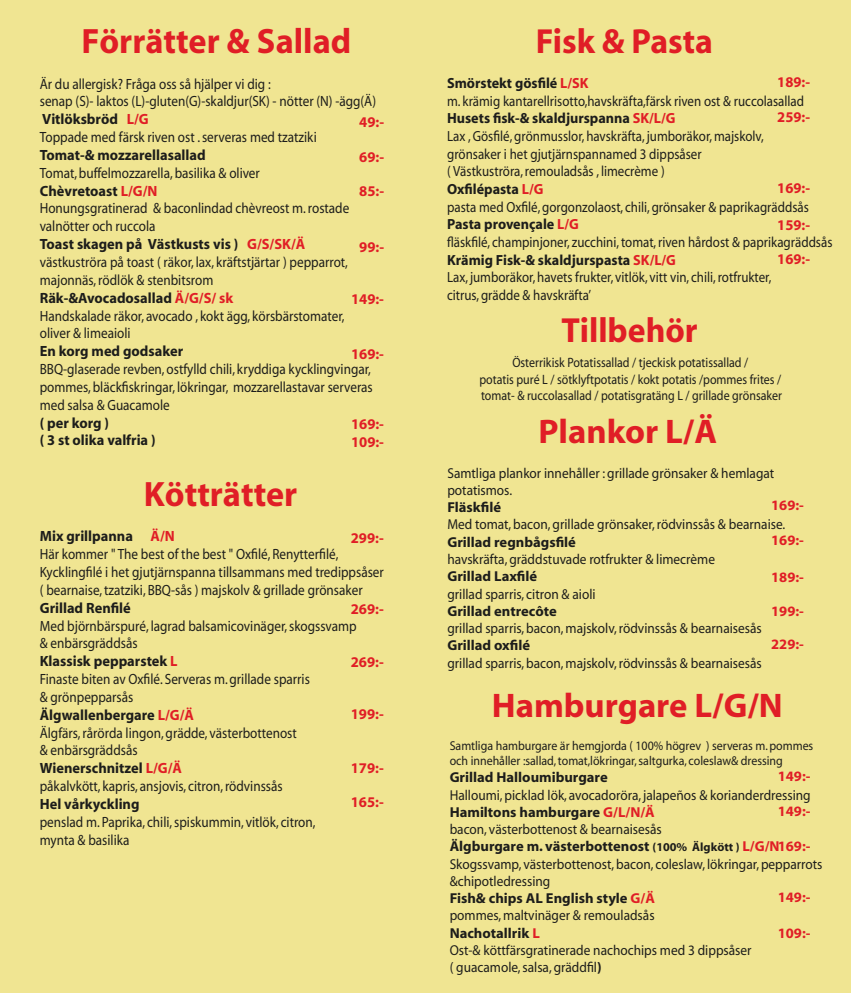
<style>
.page{position:relative;width:851px;height:993px;background:#fff}
.page>*{position:absolute;margin:0;border:0;box-sizing:border-box;transform-origin:0 0}
.t1{font:700 35.3px "Myriad";color:#e01e26}
.t2{font:700 35px "Myriad";color:#e01e26;scale:.96 1}
.t3{font:700 34.2px "Myriad";color:#e01e26}
.t4{font:14.9px/17.8px "Myriad";color:#1d1d1b;scale:.89 1}
.t5{font:700 14.9px/17.8px "Myriad";color:#1d1d1b}
.t6{font:700 14.9px/17.9px "Myriad";color:#e01e26}
.t7{font:14.7px/17.6px "Myriad";color:#1d1d1b;scale:.88 1}
.t8{font:14.4px/17.3px "Myriad";color:#1d1d1b;scale:.93 1}
.t9{font:700 14.4px "Myriad";color:#1d1d1b}
.t10{font:700 14.4px "Myriad";color:#e01e26}
.t11{font:13.6px/16.3px "Myriad";color:#1d1d1b;text-align:center;scale:.88 1}
.t12{font:12.9px/15.4px "Myriad";color:#1d1d1b;scale:.93 1}
.s1{font-weight:700}
.s2{font-weight:700;color:#e01e26}
.s3{font-weight:700;font-size:12px}
</style>
<div class="page">
<div style="left:0;top:0;width:850px;height:992px;background:#f0e592"></div>
<h1 class="t1" style="left:81px;top:23px;width:271px">Förrätter &amp; Sallad</h1>
<p class="t4" style="left:40px;top:75px;width:379px">Är du allergisk? Fråga oss så hjälper vi dig :<br>senap (S)- laktos (L)-gluten(G)-skaldjur(SK) - nötter (N) -ägg(Ä)<br><span class="s1">Vitlöksbröd</span> <span class="s2">L/G<br></span>Toppade med färsk riven ost . serveras med tzatziki</p>
<p class="t5" style="left:40px;top:146px;width:167px">Tomat-&amp; mozzarellasallad</p>
<p class="t4" style="left:40px;top:164px;width:349px">Tomat, buffelmozzarella, basilika &amp; oliver<br><span class="s1">Chèvretoast</span> <span class="s2">L/G/N<br></span>Honungsgratinerad &amp; baconlindad chèvreost m. rostade valnötter och ruccola<br><span class="s1">Toast skagen på Västkusts vis )</span> <span class="s2">G/S/SK/Ä </span>västkuströra på toast ( räkor, lax, kräftstjärtar ) pepparrot, majonnäs, rödlök &amp; stenbitsrom <span class="s1">Räk-&amp;Avocadosallad</span> <span class="s2">Ä/G/S/ sk<br></span>Handskalade räkor, avocado , kokt ägg, körsbärstomater, oliver &amp; limeaioli</p>
<p class="t5" style="left:40px;top:343px;width:145px">En korg med godsaker</p>
<p class="t4" style="left:40px;top:361px;width:375px">BBQ-glaserade revben, ostfylld chili, kryddiga kycklingvingar, pommes, bläckfiskringar, lökringar, mozzarellastavar serveras med salsa &amp; Guacamole</p>
<p class="t5" style="left:40px;top:414px;width:117px">( per korg )<br>( 3 st olika valfria )</p>
<h1 class="t1" style="left:144px;top:475px;width:155px">Kötträtter</h1>
<p class="t4" style="left:40px;top:528px;width:388px"><span class="s1">Mix grillpanna</span> <span class="s2">Ä/N<br></span>Här kommer " The best of the best " Oxfilé, Renytterfilé, Kycklingfilé i het gjutjärnspanna tillsammans med tredippsåser ( bearnaise, tzatziki, BBQ-sås ) majskolv &amp; grillade grönsaker</p>
<p class="t5" style="left:40px;top:599px;width:93px">Grillad Renfilé</p>
<p class="t4" style="left:40px;top:617px;width:357px">Med björnbärspuré, lagrad balsamicovinäger, skogssvamp &amp; enbärsgräddsås<br><span class="s1">Klassisk pepparstek</span> <span class="s2">L<br></span>Finaste biten av Oxfilé. Serveras m. grillade sparris<br>&amp; grönpepparsås<br><span class="s1">Älgwallenbergare</span> <span class="s2">L/G/Ä<br></span>Älgfärs, rårörda lingon, grädde, västerbottenost<br>&amp; enbärsgräddsås<br><span class="s1">Wienerschnitzel</span> <span class="s2">L/G/Ä<br></span>påkalvkött, kapris, ansjovis, citron, rödvinssås</p>
<p class="t5" style="left:40px;top:795px;width:101px">Hel vårkyckling</p>
<p class="t4" style="left:40px;top:813px;width:311px">penslad m. Paprika, chili, spiskummin, vitlök, citron, mynta &amp; basilika</p>
<p class="t6" style="left:359px;top:113px;width:26px">49:-</p>
<p class="t6" style="left:359px;top:149px;width:26px">69:-</p>
<p class="t6" style="left:359px;top:183px;width:26px">85:-</p>
<p class="t6" style="left:359px;top:238px;width:26px">99:-</p>
<p class="t6" style="left:351px;top:291px;width:35px">149:-</p>
<p class="t6" style="left:351px;top:345px;width:35px">169:-</p>
<p class="t6" style="left:351px;top:415px;width:35px">169:-<br>109:-</p>
<p class="t6" style="left:350px;top:529px;width:35px">299:-</p>
<p class="t6" style="left:350px;top:600px;width:35px">269:-</p>
<p class="t6" style="left:350px;top:653px;width:35px">269:-</p>
<p class="t6" style="left:350px;top:705px;width:35px">199:-</p>
<p class="t6" style="left:350px;top:759px;width:35px">179:-</p>
<p class="t6" style="left:350px;top:792px;width:35px">165:-</p>
<h2 class="t2" style="left:535px;top:23px;width:186px">Fisk &amp; Pasta</h2>
<p class="t7" style="left:447px;top:75px;width:439px"><span class="s1">Smörstekt gösfilé</span> <span class="s2">L/SK<br></span>m. krämig kantarellrisotto,havskräfta,färsk riven ost &amp; ruccolasallad <span class="s1">Husets fisk-&amp; skaldjurspanna</span> <span class="s2">SK/L/G<br></span>Lax , Gösfilé, grönmusslor, havskräfta, jumboräkor, majskolv,<br>grönsaker i het gjutjärnspannamed 3 dippsåser<br>( Västkuströra, remouladsås , limecrème )<br><span class="s1">Oxfilépasta</span> <span class="s2">L/G<br></span>pasta med Oxfilé, gorgonzolaost, chili, grönsaker &amp; paprikagräddsås <span class="s1">Pasta provençale</span> <span class="s2">L/G<br></span>fläskfilé, champinjoner, zucchini, tomat, riven hårdost &amp; paprikagräddsås <span class="s1">Krämig Fisk-&amp; skaldjurspasta</span> <span class="s2">SK/L/G<br></span>Lax, jumboräkor, havets frukter, vitlök, vitt vin, chili, rotfrukter,<br>citrus, grädde &amp; havskräfta’</p>
<h2 class="t2" style="left:561px;top:312px;width:143px">Tillbehör</h2>
<p class="t6" style="left:777px;top:74px;width:34px">189:-</p>
<p class="t6" style="left:777px;top:108px;width:34px">259:-</p>
<p class="t6" style="left:777px;top:179px;width:34px">169:-</p>
<p class="t6" style="left:777px;top:216px;width:34px">159:-</p>
<p class="t6" style="left:777px;top:250px;width:34px">169:-</p>
<p class="t11" style="left:479px;top:355px;width:345px">Österrikisk Potatissallad / tjeckisk potatissallad /<br>potatis puré L / sötklyftpotatis / kokt potatis /pommes frites / tomat- &amp; ruccolasallad / potatisgratäng L / grillade grönsaker</p>
<h3 class="t3" style="left:538px;top:414px;width:180px">Plankor L/Ä</h3>
<p class="t8" style="left:447px;top:464px;width:353px">Samtliga plankor innehåller : grillade grönsaker &amp; hemlagat potatismos.</p>
<p class="t9" style="left:447px;top:499px;width:55px">Fläskfilé</p>
<p class="t8" style="left:447px;top:516px;width:365px">Med tomat, bacon, grillade grönsaker, rödvinssås &amp; bearnaise.</p>
<p class="t9" style="left:447px;top:534px;width:130px">Grillad regnbågsfilé</p>
<p class="t8" style="left:447px;top:551px;width:289px">havskräfta, gräddstuvade rotfrukter &amp; limecrème</p>
<p class="t9" style="left:447px;top:569px;width:91px">Grillad Laxfilé</p>
<p class="t8" style="left:447px;top:585px;width:161px">grillad sparris, citron &amp; aioli</p>
<p class="t9" style="left:447px;top:603px;width:111px">Grillad entrecôte</p>
<p class="t8" style="left:447px;top:620px;width:339px">grillad sparris, bacon, majskolv, rödvinssås &amp; bearnaisesås</p>
<p class="t9" style="left:447px;top:638px;width:84px">Grillad oxfilé</p>
<p class="t8" style="left:447px;top:654px;width:339px">grillad sparris, bacon, majskolv, rödvinssås &amp; bearnaisesås</p>
<p class="t10" style="left:771px;top:498px;width:34px">169:-</p>
<p class="t10" style="left:771px;top:532px;width:34px">169:-</p>
<p class="t10" style="left:771px;top:569px;width:34px">189:-</p>
<p class="t10" style="left:771px;top:603px;width:34px">199:-</p>
<p class="t10" style="left:771px;top:636px;width:34px">229:-</p>
<h3 class="t3" style="left:491px;top:687px;width:292px">Hamburgare L/G/N</h3>
<p class="t12" style="left:449px;top:737px;width:392px">Samtliga hamburgare är hemgjorda ( 100% högrev ) serveras m. pommes och innehåller :sallad, tomat,lökringar, saltgurka, coleslaw&amp; dressing</p>
<p class="t9" style="left:449px;top:769px;width:159px">Grillad Halloumiburgare</p>
<p class="t8" style="left:449px;top:786px;width:402px">Halloumi, picklad lök, avocadoröra, jalapeños &amp; korianderdressing <span class="s1">Hamiltons hamburgare</span> <span class="s2">G/L/N/Ä<br></span>bacon, västerbottenost &amp; bearnaisesås<br><span class="s1">Älgburgare m. västerbottenost</span> <span class="s3">(100% Älgkött )</span> <span class="s2">L/G/N169:- </span>Skogssvamp, västerbottenost, bacon, coleslaw, lökringar, pepparrots &amp;chipotledressing<br><span class="s1">Fish&amp; chips AL English style</span> <span class="s2">G/Ä<br></span>pommes, maltvinäger &amp; remouladsås<br><span class="s1">Nachotallrik</span> <span class="s2">L<br></span>Ost-&amp; köttfärsgratinerade nachochips med 3 dippsåser<br>( guacamole, salsa, gräddfil<span class="s1">)</span></p>
<p class="t10" style="left:777px;top:768px;width:34px">149:-</p>
<p class="t10" style="left:777px;top:803px;width:34px">149:-</p>
<p class="t10" style="left:777px;top:889px;width:34px">149:-</p>
<p class="t10" style="left:777px;top:924px;width:34px">109:-</p>
</div>
